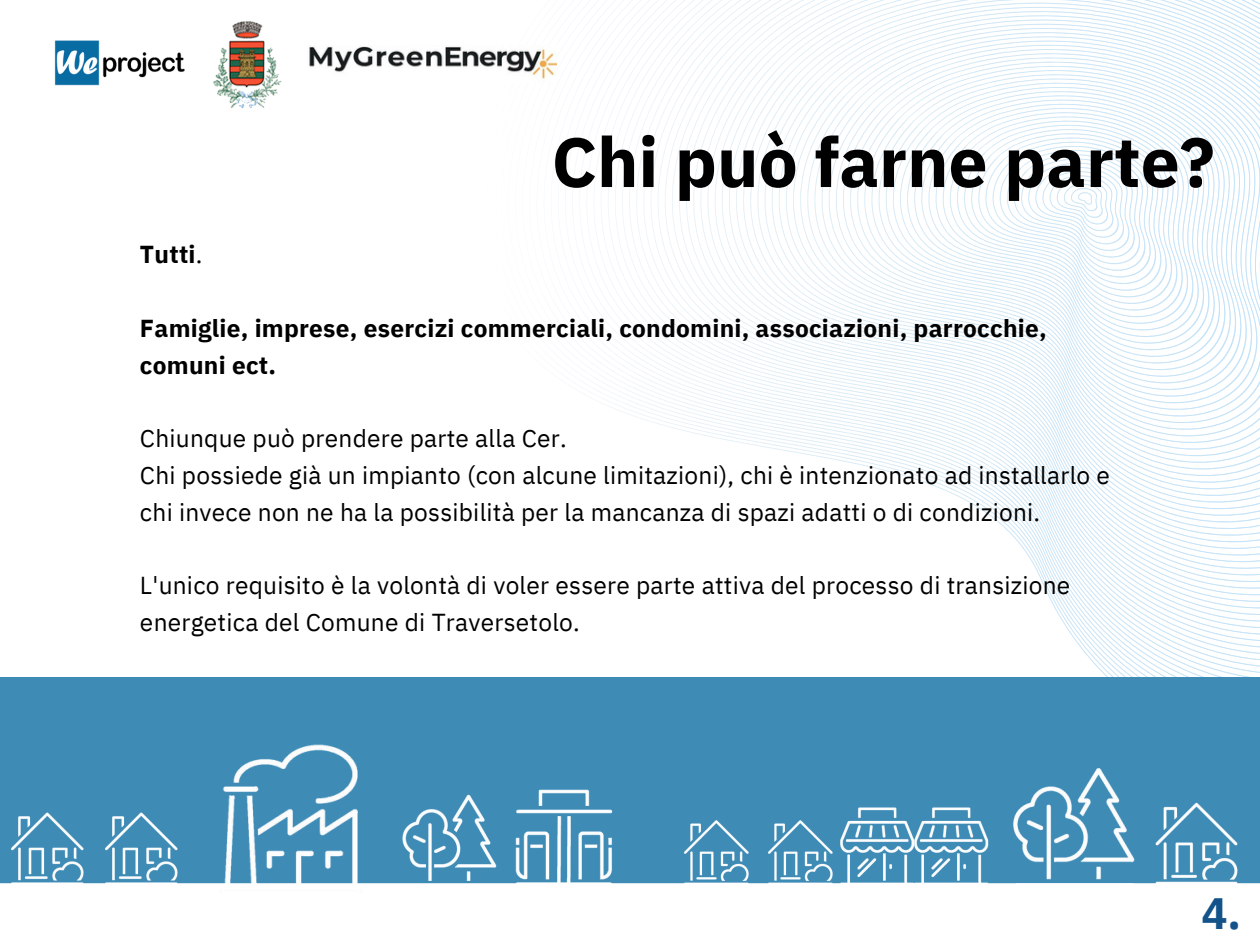
<style>
.page{position:relative;width:1260px;height:945px;background:#fff}
.page>*{position:absolute;margin:0;border:0;box-sizing:border-box;transform-origin:0 0}
.t1{font:700 69.65px "IBM Plex Sans";color:#000}
.t2{font:700 43.75px "IBM Plex Sans";color:#13538a}
.t3{font:24.5px/36.8px "IBM Plex Sans";letter-spacing:.01em;color:#000}
.t4{font:700 24.5px/36.8px "IBM Plex Sans";letter-spacing:.01em;color:#000}
.s1{font-weight:400}
</style>
<div class="page">
<svg style="left:470px;top:0;width:790px;height:678px"></svg>
<img style="left:54px;top:40px;width:131px;height:46px">
<img style="left:213px;top:21px;width:69px;height:87px">
<img style="left:309px;top:45px;width:247px;height:37px">
<div style="left:0;top:678px;width:1260px;height:208px;background:#3e8bb6"></div>
<img style="left:1013px;top:768px;width:122px;height:112px">
<img style="left:406px;top:794px;width:90px;height:87px">
<img style="left:683px;top:820px;width:143px;height:63px">
<img style="left:11px;top:812px;width:167px;height:71px">
<img style="left:1155px;top:802px;width:83px;height:81px">
<img style="left:826px;top:807px;width:88px;height:76px">
<img style="left:914px;top:807px;width:75px;height:76px">
<img style="left:223px;top:744px;width:183px;height:139px">
<img style="left:496px;top:789px;width:117px;height:94px">
<div style="left:0;top:883px;width:1260px;height:5px;background:#fff"></div>
<p class="t4" style="left:140px;top:236px;width:64px">Tutti<span class="s1">.</span></p>
<p class="t1" style="left:552px;top:116px;width:664px">Chi può farne parte?</p>
<p class="t4" style="left:140px;top:309px;width:908px">Famiglie, imprese, esercizi commerciali, condomini, associazioni, parrocchie, comuni ect.</p>
<h1 class="t3" style="left:140px;top:420px;width:428px">Chiunque può prendere parte alla Cer.</h1>
<p class="t3" style="left:140px;top:456px;width:972px">Chi possiede già un impianto (con alcune limitazioni), chi è intenzionato ad installarlo e chi invece non ne ha la possibilità per la mancanza di spazi adatti o di condizioni.</p>
<h3 class="t3" style="left:140px;top:567px;width:932px">L'unico requisito è la volontà di voler essere parte attiva del processo di transizione energetica del Comune di Traversetolo.</h3>
<p class="t2" style="left:1201px;top:884px;width:41px">4.</p>
</div>
